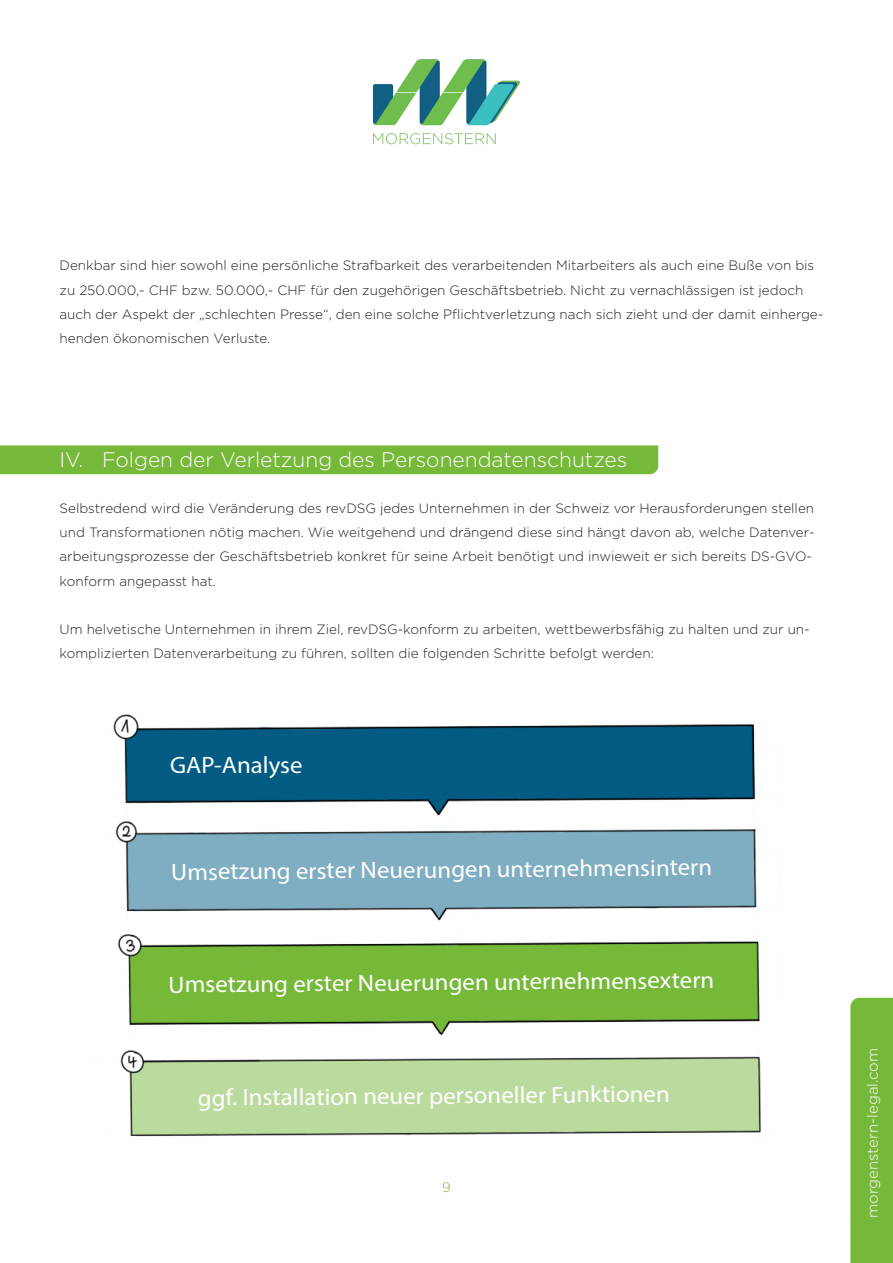
<style>
.page{position:relative;width:893px;height:1263px;background:#fff}
.page>*{position:absolute;margin:0;border:0;box-sizing:border-box;transform-origin:0 0}
.t1{font:23.7px "Myriad Pro";letter-spacing:-.005em;color:#fff;scale:1.05 1}
.t2{font:300 21px "Gotham";color:#fff}
.t3{font:300 15px "Gotham";color:#fff}
.Lauftext{font:300 13.5px/24.3px "Gotham";color:#231f20}
.t4{font:300 13.5px "Gotham";color:#76b839}
</style>
<div class="page">
<svg style="left:373px;top:60px;width:147px;height:65px"></svg>
<svg style="left:373px;top:133px;width:123px;height:11px"></svg>
<div style="left:850px;top:998px;width:43px;height:265px;background:#76b839"></div>
<div style="left:0;top:445px;width:658px;height:29px;background:#76b839"></div>
<img style="left:113px;top:714px;width:642px;height:102px">
<img style="left:116px;top:821px;width:641px;height:100px">
<img style="left:118px;top:934px;width:642px;height:101px">
<img style="left:120px;top:1050px;width:641px;height:87px">
<p class="Lauftext" style="left:60px;top:253px;width:765px">Denkbar sind hier sowohl eine persönliche Strafbarkeit des verarbeitenden Mitarbeiters als auch eine Buße von bis zu 250.000,- CHF bzw. 50.000,- CHF für den zugehörigen Geschäftsbetrieb. Nicht zu vernachlässigen ist jedoch auch der Aspekt der „schlechten Presse“, den eine solche Pflichtverletzung nach sich zieht und der damit einherge&shy;henden ökonomischen Verluste.</p>
<p class="t2" style="left:60px;top:446px;width:569px">IV. Folgen der Verletzung des Personendatenschutzes</p>
<p class="Lauftext" style="left:60px;top:496px;width:757px">Selbstredend wird die Veränderung des revDSG jedes Unternehmen in der Schweiz vor Herausforderungen stellen und Transformationen nötig machen. Wie weitgehend und drängend diese sind hängt davon ab, welche Datenver&shy;arbeitungsprozesse der Geschäftsbetrieb konkret für seine Arbeit benötigt und inwieweit er sich bereits DS-GVO&shy;konform angepasst hat.</p>
<p class="Lauftext" style="left:60px;top:617px;width:752px">Um helvetische Unternehmen in ihrem Ziel, revDSG-konform zu arbeiten, wettbewerbsfähig zu halten und zur un&shy;komplizierten Datenverarbeitung zu führen, sollten die folgenden Schritte befolgt werden:</p>
<p class="t1" style="left:170px;top:750px;width:128px">GAP-Analyse</p>
<p class="t1" style="left:171px;top:859px;width:517px;rotate:-1deg">Umsetzung erster Neuerungen unternehmensintern</p>
<p class="t1" style="left:168px;top:972px;width:521px;rotate:-1deg">Umsetzung erster Neuerungen unternehmensextern</p>
<p class="t1" style="left:198px;top:1085px;width:451px;rotate:-1deg">ggf. Installation neuer personeller Funktionen</p>
<p class="t4" style="left:442px;top:1178px;width:10px">9</p>
<p class="t3" style="left:863px;top:1218px;width:172px;rotate:-90deg">morgenstern-legal.com</p>
</div>
